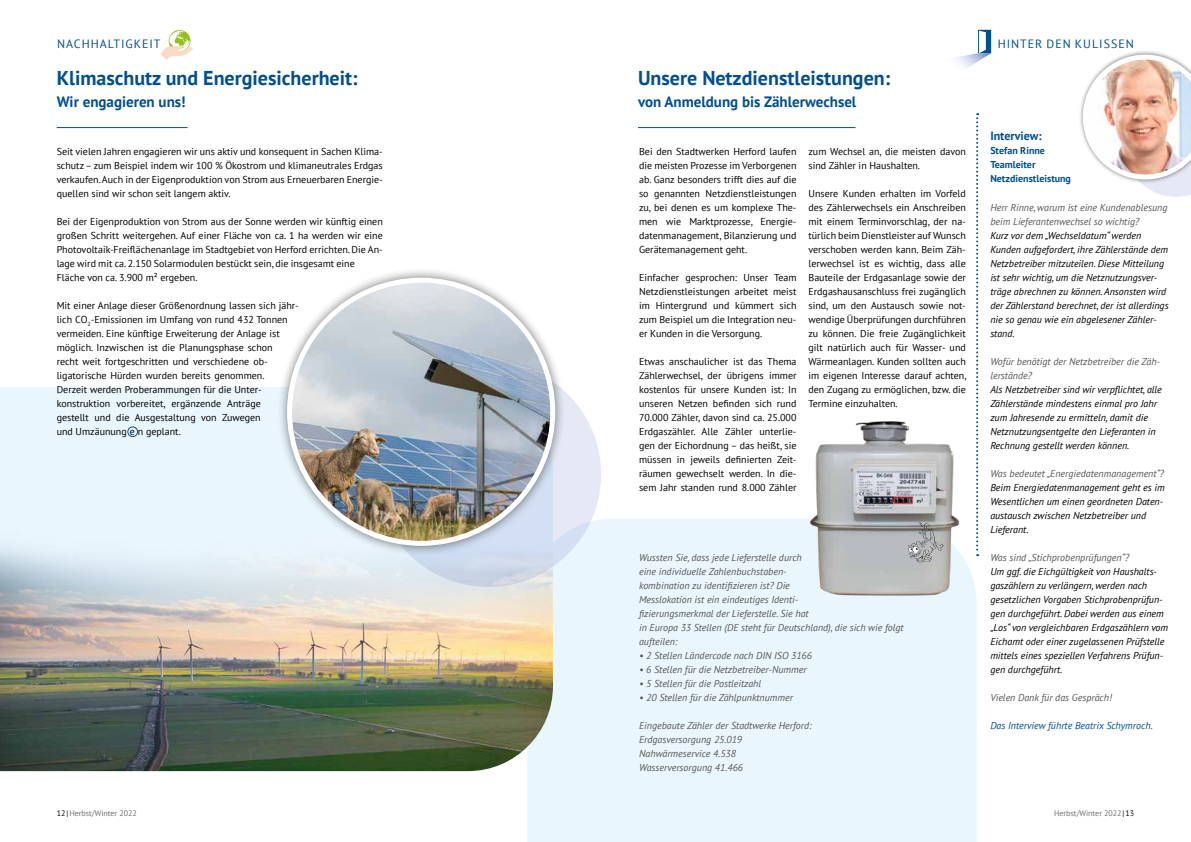
<style>
.page{position:relative;width:1191px;height:842px;background:#fff}
.page>*{position:absolute;margin:0;border:0;box-sizing:border-box;transform-origin:0 0}
.t1{font:700 20px "PT Sans";color:#004f91}
.t2{font:700 15px "PT Sans";color:#004f91}
.t3{font:12px "PT Sans";letter-spacing:.08em;color:#004f91}
.t4{font:700 12px "PT Sans";color:#004f91}
.t5{font:10px/14px "PT Sans";color:#000;text-align:justify}
.t6{font:italic 10px/14px "PT Sans";color:#000}
.t7{font:italic 10px/14px "PT Sans";color:#575756}
.t8{font:700 10px/14px "PT Sans";color:#004f91}
.t9{font:italic 10px "PT Sans";color:#004f91}
.t10{font:8px "PT Sans";color:#706f6f}
.s1{color:#000}
</style>
<div class="page">
<div style="left:527px;top:519px;width:450px;height:323px;background:#eaf6fe"></div>
<div style="left:0;top:387px;width:277px;height:34px;background:#eaf6fe"></div>
<img style="left:0;top:421px;width:553px;height:350px">
<hr style="left:638px;top:127px;width:217px;height:1px;background:#004f91">
<hr style="left:57px;top:127px;width:131px;height:1px;background:#004f91">
<svg style="left:375px;top:361px;width:226px;height:226px;background:#d9e0ee"></svg>
<div style="left:277px;top:267px;width:288px;height:289px;background:#000;opacity:.5"></div>
<img style="left:289px;top:280px;width:264px;height:263px;border-radius:132px">
<div style="left:1078px;top:50px;width:113px;height:134px;background:#000;opacity:.5"></div>
<img style="left:1082px;top:55px;width:109px;height:142px">
<svg style="left:976px;top:113px;width:2px;height:290px"></svg>
<svg style="left:978px;top:30px;width:13px;height:1px"></svg>
<svg style="left:956px;top:31px;width:35px;height:37px"></svg>
<img style="left:782px;top:404px;width:197px;height:205px">
<div style="left:128px;top:427px;width:10px;height:10px;border:1px solid #004f91;border-radius:50%"></div>
<svg style="left:161px;top:30px;width:32px;height:30px"></svg>
<svg style="left:908px;top:522px;width:35px;height:41px"></svg>
<p class="t3" style="left:57px;top:36px;width:105px">NACHHALTIGKEIT</p>
<p class="t3" style="left:997px;top:36px;width:138px">HINTER DEN KULISSEN</p>
<h1 class="t1" style="left:57px;top:65px;width:302px">Klimaschutz und Energiesicherheit:</h1>
<h2 class="t2" style="left:57px;top:92px;width:130px">Wir engagieren uns!</h2>
<p class="t5" style="left:57px;top:144px;width:328px">Seit vielen Jahren engagieren wir uns aktiv und konsequent in Sachen Klima&shy;schutz – zum Beispiel indem wir 100 % Ökostrom und klimaneutrales Erdgas verkaufen. Auch in der Eigenproduktion von Strom aus Erneuerbaren Energie&shy;quellen sind wir schon seit langem aktiv.</p>
<p class="t5" style="left:57px;top:214px;width:328px;text-align:left">Bei der Eigenproduktion von Strom aus der Sonne werden wir künftig einen großen Schritt weitergehen. Auf einer Fläche von ca. 1 ha werden wir eine Photovoltaik-Freiflächenanlage im Stadtgebiet von Herford errichten. Die An&shy;lage wird mit ca. 2.150 Solarmodulen bestückt sein, die insgesamt eine Fläche von ca. 3.900 m² ergeben.</p>
<p class="t5" style="left:57px;top:298px;width:244px;text-align:left">Mit einer Anlage dieser Größenordnung lassen sich jähr&shy;lich CO<sub>2</sub>-Emissionen im Umfang von rund 432 Tonnen vermeiden. Eine künftige Erweiterung der Anlage ist möglich. Inzwischen ist die Planungsphase schon<br>recht weit fortgeschritten und verschiedene ob&shy;ligatorische Hürden wurden bereits genommen.<br>Derzeit werden Proberammungen für die Unter&shy;konstruktion vorbereitet, ergänzende Anträge<br>gestellt und die Ausgestaltung von Zuwegen<br>und Umzäunung e n geplant.</p>
<h1 class="t1" style="left:638px;top:65px;width:254px">Unsere Netzdienstleistungen:</h1>
<h2 class="t2" style="left:638px;top:92px;width:220px">von Anmeldung bis Zählerwechsel</h2>
<p class="t5" style="left:639px;top:144px;width:159px">Bei den Stadtwerken Herford laufen die meisten Prozesse im Verborgenen ab. Ganz besonders trifft dies auf die so genannten Netzdienstleistungen zu, bei denen es um komplexe The&shy;men wie Marktprozesse, Energie&shy;datenmanagement, Bilanzierung und Gerätemanagement geht.</p>
<p class="t5" style="left:639px;top:270px;width:159px">Einfacher gesprochen: Unser Team Netzdienstleistungen arbeitet meist im Hintergrund und kümmert sich zum Beispiel um die Integration neu&shy;er Kunden in die Versorgung.</p>
<p class="t5" style="left:639px;top:354px;width:159px">Etwas anschaulicher ist das Thema Zählerwechsel, der übrigens immer kostenlos für unsere Kunden ist: In unseren Netzen befinden sich rund 70.000 Zähler, davon sind ca. 25.000<br>Erdgaszähler. Alle Zähler unterlie&shy;gen der Eichordnung – das heißt, sie müssen in jeweils definierten Zeit&shy;räumen gewechselt werden. In die&shy;sem Jahr standen rund 8.000 Zähler</p>
<p class="t5" style="left:808px;top:144px;width:159px">zum Wechsel an, die meisten davon sind Zähler in Haushalten.</p>
<p class="t5" style="left:808px;top:186px;width:160px">Unsere Kunden erhalten im Vorfeld des Zählerwechsels ein Anschreiben mit einem Terminvorschlag, der na&shy;türlich beim Dienstleister auf Wunsch verschoben werden kann. Beim Zäh&shy;lerwechsel ist es wichtig, dass alle Bauteile der Erdgasanlage sowie der Erdgashausanschluss frei zugänglich sind, um den Austausch sowie not&shy;wendige Überprüfungen durchführen zu können. Die freie Zugänglichkeit gilt natürlich auch für Wasser- und Wärmeanlagen. Kunden sollten auch im eigenen Interesse darauf achten, den Zugang zu ermöglichen, bzw. die Termine einzuhalten.</p>
<p class="t7" style="left:639px;top:550px;width:266px">Wussten Sie, dass jede Lieferstelle durch<br>eine individuelle Zahlenbuchstaben-<br>kombination zu identifizieren ist? Die<br>Messlokation ist ein eindeutiges Identi-<br>fizierungsmerkmal der Lieferstelle. Sie hat<br>in Europa 33 Stellen (DE steht für Deutschland), die sich wie folgt aufteilen:</p>
<p class="t7" style="left:639px;top:648px;width:174px">• 2 Stellen Ländercode nach DIN ISO 3166</p>
<p class="t7" style="left:639px;top:662px;width:169px">• 6 Stellen für die Netzbetreiber-Nummer</p>
<p class="t7" style="left:639px;top:676px;width:124px">• 5 Stellen für die Postleitzahl</p>
<p class="t7" style="left:639px;top:690px;width:155px">• 20 Stellen für die Zählpunktnummer</p>
<p class="t7" style="left:639px;top:718px;width:174px">Eingebaute Zähler der Stadtwerke Herford:<br>Erdgasversorgung 25.019<br>Nahwärmeservice 4.538<br>Wasserversorgung 41.466</p>
<p class="t4" style="left:990px;top:127px;width:53px">Interview:</p>
<p class="t8" style="left:990px;top:143px;width:82px">Stefan Rinne<br>Teamleiter<br>Netzdienstleistung</p>
<p class="t7" style="left:990px;top:200px;width:179px">Herr Rinne, warum ist eine Kundenablesung beim Lieferantenwechsel so wichtig?</p>
<p class="t6" style="left:990px;top:228px;width:180px">Kurz vor dem „Wechseldatum“ werden Kunden aufgefordert, ihre Zählerstände dem Netzbetreiber mitzuteilen. Diese Mitteilung ist sehr wichtig, um die Netznutzungsver&shy;träge abrechnen zu können. Ansonsten wird der Zählerstand berechnet, der ist allerdings nie so genau wie ein abgelesener Zähler&shy;stand.</p>
<p class="t7" style="left:990px;top:354px;width:171px">Wofür benötigt der Netzbetreiber die Zäh&shy;lerstände?</p>
<p class="t6" style="left:990px;top:382px;width:173px">Als Netzbetreiber sind wir verpflichtet, alle Zählerstände mindestens einmal pro Jahr zum Jahresende zu ermitteln, damit die Netznutzungsentgelte den Lieferanten in Rechnung gestellt werden können.</p>
<p class="t7" style="left:990px;top:466px;width:175px">Was bedeutet „Energiedatenmanagement“?</p>
<p class="t6" style="left:990px;top:480px;width:176px">Beim Energiedatenmanagement geht es im Wesentlichen um einen geordneten Daten&shy;austausch zwischen Netzbetreiber und Lieferant.</p>
<p class="t7" style="left:990px;top:550px;width:140px">Was sind „Stichprobenprüfungen“?</p>
<p class="t6" style="left:990px;top:564px;width:179px">Um ggf. die Eichgültigkeit von Haushalts&shy;gaszählern zu verlängern, werden nach gesetzlichen Vorgaben Stichprobenprüfun&shy;gen durchgeführt. Dabei werden aus einem „Los“ von vergleichbaren Erdgaszählern vom Eichamt oder einer zugelassenen Prüfstelle mittels eines speziellen Verfahrens Prüfun&shy;gen durchgeführt.</p>
<p class="t7" style="left:990px;top:690px;width:123px">Vielen Dank für das Gespräch!</p>
<p class="t9" style="left:990px;top:719px;width:164px">Das Interview führte Beatrix Schymroch.</p>
<p class="t10" style="left:57px;top:808px;width:82px"><span class="s1">12|</span>Herbst/Winter 2022</p>
<p class="t10" style="left:1054px;top:808px;width:82px">Herbst/Winter 2022<span class="s1">|13</span></p>
</div>
